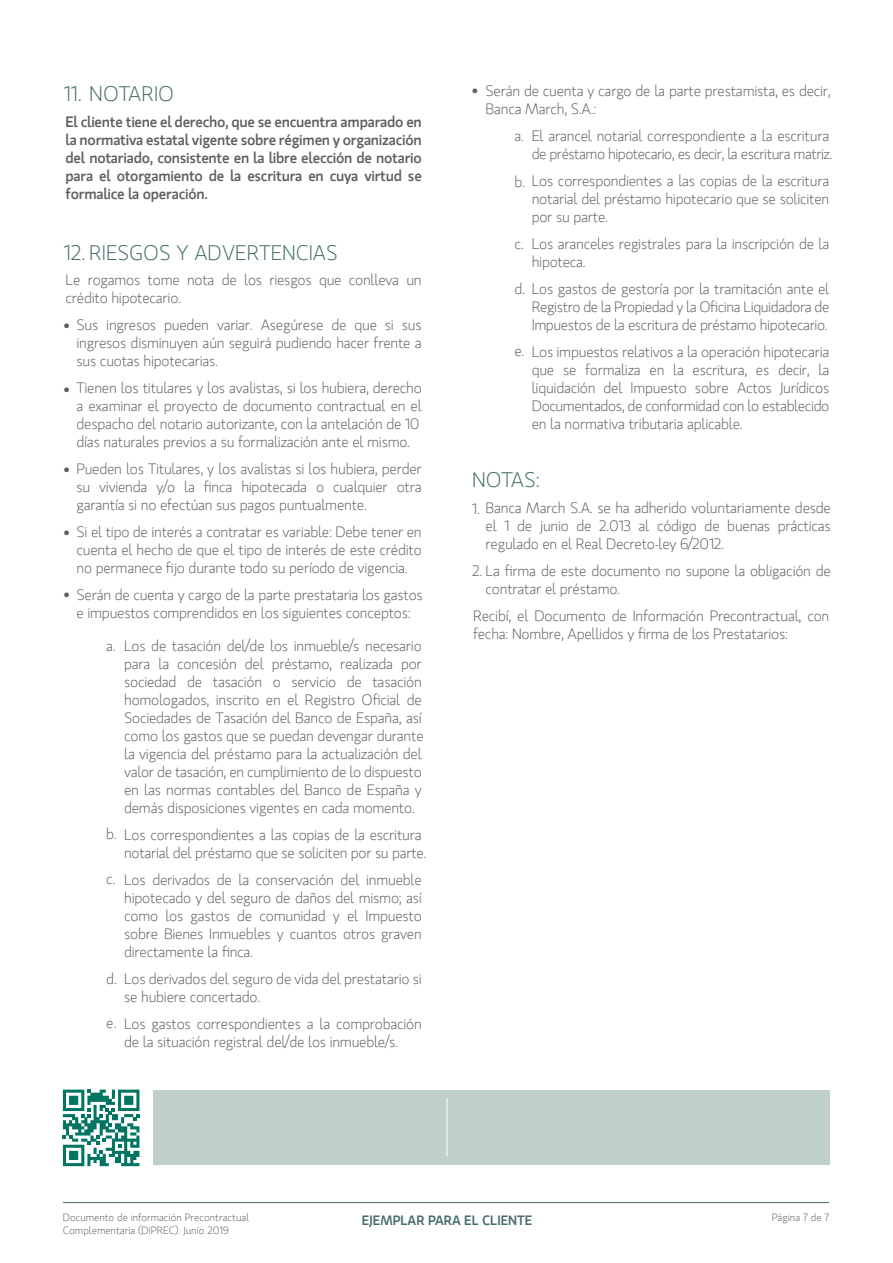
<style>
.page{position:relative;width:893px;height:1263px;background:#fff}
.page>*{position:absolute;margin:0;border:0;box-sizing:border-box;transform-origin:0 0}
.t1{font:300 21px "Gloriola";color:#456d69}
.t2{font:300 15px/18px "Gloriola";letter-spacing:-.015em;color:#5e625f}
.t3{font:500 15px/18px "Gloriola";letter-spacing:-.015em;color:#5e625f;text-align:justify}
.t4{font:500 13.5px "Gloriola";color:#456d69}
.t5{font:300 10.5px/12.6px "Gloriola";color:#5e625f}
</style>
<div class="page">
<hr style="left:63px;top:1202px;width:766px;height:1px;background:#456d69">
<svg style="left:63px;top:1089px;width:76px;height:77px"></svg>
<div style="left:154px;top:1089px;width:676px;height:75px;background:#bfd0ca"></div>
<svg style="left:447px;top:1098px;width:1px;height:20px"></svg>
<hr style="left:447px;top:1118px;width:1px;height:38px;background:#fff">
<h1 class="t1" style="left:64px;top:81px;width:112px">11. NOTARIO</h1>
<p class="t3" style="left:66px;top:113px;width:358px">El cliente tiene el derecho, que se encuentra amparado en la normativa estatal vigente sobre régimen y organización del notariado, consistente en la libre elección de notario para el otorgamiento de la escritura en cuya virtud se formalice la operación.</p>
<h1 class="t1" style="left:64px;top:240px;width:275px">12. RIESGOS Y ADVERTENCIAS</h1>
<p class="t2" style="left:66px;top:272px;width:358px">Le rogamos tome nota de los riesgos que conlleva un crédito hipotecario.</p>
<p class="t2" style="left:77px;top:316px;width:347px;text-align:justify">Sus ingresos pueden variar. Asegúrese de que si sus ingresos disminuyen aún seguirá pudiendo hacer frente a sus cuotas hipotecarias.</p>
<p class="t2" style="left:77px;top:379px;width:347px">Tienen los titulares y los avalistas, si los hubiera, derecho a examinar el proyecto de documento contractual en el despacho del notario autorizante, con la antelación de 10 días naturales previos a su formalización ante el mismo.</p>
<p class="t2" style="left:77px;top:460px;width:347px;text-align:justify">Pueden los Titulares, y los avalistas si los hubiera, perder su vivienda y/o la finca hipotecada o cualquier otra garantía si no efectúan sus pagos puntualmente.</p>
<p class="t2" style="left:77px;top:523px;width:347px;text-align:justify">Si el tipo de interés a contratar es variable: Debe tener en cuenta el hecho de que el tipo de interés de este crédito no permanece fijo durante todo su período de vigencia.</p>
<p class="t2" style="left:77px;top:586px;width:348px">Serán de cuenta y cargo de la parte prestataria los gastos e impuestos comprendidos en los siguientes conceptos:</p>
<p class="t2" style="left:124px;top:637px;width:301px">Los de tasación del/de los inmueble/s necesario para la concesión del préstamo, realizada por sociedad de tasación o servicio de tasación homologados, inscrito en el Registro Oficial de Sociedades de Tasación del Banco de España, así como los gastos que se puedan devengar durante la vigencia del préstamo para la actualización del valor de tasación, en cumplimiento de lo dispuesto en las normas contables del Banco de España y demás disposiciones vigentes en cada momento.</p>
<p class="t2" style="left:124px;top:826px;width:304px">Los correspondientes a las copias de la escritura notarial del préstamo que se soliciten por su parte.</p>
<p class="t2" style="left:124px;top:871px;width:299px;text-align:justify">Los derivados de la conservación del inmueble hipotecado y del seguro de daños del mismo; así como los gastos de comunidad y el Impuesto sobre Bienes Inmuebles y cuantos otros graven directamente la finca.</p>
<p class="t2" style="left:124px;top:970px;width:299px">Los derivados del seguro de vida del prestatario si se hubiere concertado.</p>
<p class="t2" style="left:124px;top:1015px;width:299px">Los gastos correspondientes a la comprobación de la situación registral del/de los inmueble/s.</p>
<p class="t2" style="left:64px;top:317px;width:7px">•</p>
<p class="t2" style="left:64px;top:381px;width:7px">•</p>
<p class="t2" style="left:64px;top:461px;width:7px">•</p>
<p class="t2" style="left:64px;top:524px;width:7px">•</p>
<p class="t2" style="left:64px;top:586px;width:7px">•</p>
<p class="t2" style="left:106px;top:637px;width:11px">a.</p>
<p class="t2" style="left:106px;top:825px;width:12px">b.</p>
<p class="t2" style="left:106px;top:870px;width:11px">c.</p>
<p class="t2" style="left:106px;top:970px;width:12px">d.</p>
<p class="t2" style="left:106px;top:1014px;width:12px">e.</p>
<p class="t2" style="left:472px;top:83px;width:7px">•</p>
<p class="t2" style="left:486px;top:83px;width:347px">Serán de cuenta y cargo de la parte prestamista, es decir,<br>Banca March, S.A.:</p>
<p class="t2" style="left:532px;top:127px;width:302px">El arancel notarial correspondiente a la escritura de préstamo hipotecario, es decir, la escritura matriz.</p>
<p class="t2" style="left:532px;top:190px;width:299px">notarial del préstamo hipotecario que se soliciten por su parte.</p>
<p class="t2" style="left:532px;top:235px;width:299px">Los aranceles registrales para la inscripción de la hipoteca.</p>
<p class="t2" style="left:532px;top:298px;width:299px">Registro de la Propiedad y la Oficina Liquidadora de<br>Impuestos de la escritura de préstamo hipotecario.</p>
<p class="t2" style="left:532px;top:343px;width:299px;text-align:justify">Los impuestos relativos a la operación hipotecaria que se formaliza en la escritura, es decir, la liquidación del Impuesto sobre Actos Jurídicos Documentados, de conformidad con lo establecido en la normativa tributaria aplicable.</p>
<p class="t2" style="left:514px;top:127px;width:11px">a.</p>
<p class="t2" style="left:514px;top:172px;width:316px">b. Los correspondientes a las copias de la escritura</p>
<p class="t2" style="left:514px;top:236px;width:11px">c.</p>
<p class="t2" style="left:514px;top:280px;width:316px">d. Los gastos de gestoría por la tramitación ante el</p>
<p class="t2" style="left:514px;top:343px;width:11px">e.</p>
<h1 class="t1" style="left:472px;top:468px;width:69px">NOTAS:</h1>
<p class="t2" style="left:472px;top:499px;width:360px">1. Banca March S.A. se ha adherido voluntariamente desde</p>
<p class="t2" style="left:486px;top:517px;width:347px">el 1 de junio de 2.013 al código de buenas prácticas regulado en el Real Decreto-ley 6/2012.</p>
<p class="t2" style="left:473px;top:576px;width:358px;line-height:26.5px;text-indent:12px">contratar el préstamo.<br>Recibí, el Documento de Información Precontractual, con</p>
<p class="t2" style="left:473px;top:625px;width:316px">fecha: Nombre, Apellidos y firma de los Prestatarios:</p>
<p class="t2" style="left:472px;top:562px;width:360px">2. La firma de este documento no supone la obligación de</p>
<p class="t5" style="left:63px;top:1211px;width:188px">Documento de información Precontractual<br>Complementaria (DIPREC). Junio 2019</p>
<p class="t4" style="left:362px;top:1212px;width:172px">EJEMPLAR PARA EL CLIENTE</p>
<p class="t5" style="left:772px;top:1211px;width:59px">Página 7 de 7</p>
</div>
